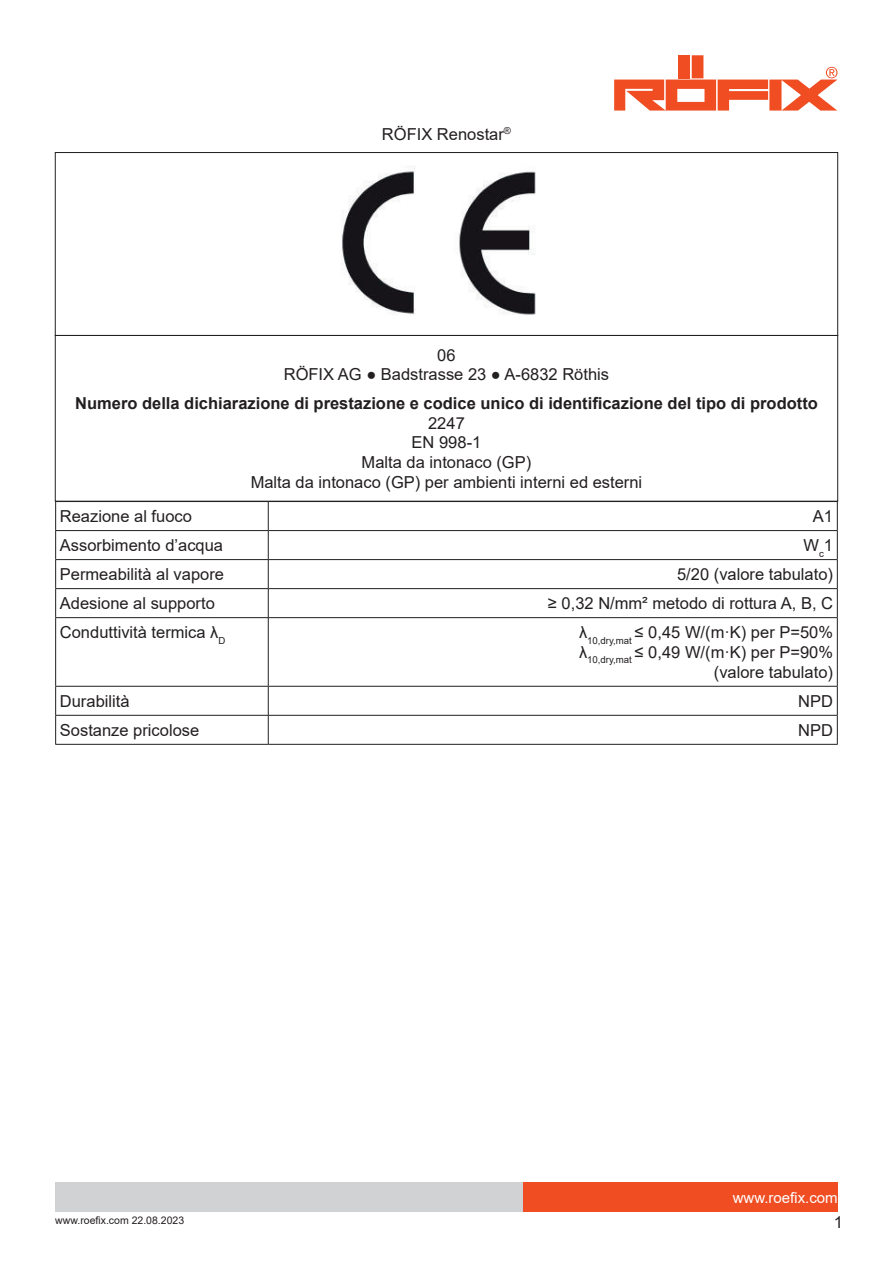
<style>
.page{position:relative;width:893px;height:1263px;background:#fff}
.page>*{position:absolute;margin:0;border:0;box-sizing:border-box;transform-origin:0 0}
.t1{font:16.5px/19.8px "Arial";color:#231f20;text-align:center}
.t2{font:700 16.5px "Arial";color:#231f20}
.t3{font:15px "Arial";color:#fff}
.t4{font:10.5px "Arial";color:#231f20}
</style>
<div class="page">
<div style="left:523px;top:1182px;width:315px;height:30px;background:#f04d22"></div>
<div style="left:55px;top:1182px;width:468px;height:30px;background:#d1d2d4"></div>
<div style="left:692px;top:55px;width:11px;height:23px;background:#f04d22"></div>
<div style="left:678px;top:55px;width:12px;height:23px;background:#f04d22"></div>
<svg style="left:614px;top:67px;width:223px;height:44px"></svg>
<img style="left:342px;top:166px;width:194px;height:149px">
<div style="left:55px;top:152px;width:783px;height:184px;border:1px solid #231f20"></div>
<div style="left:55px;top:335px;width:783px;height:166px;border:1px solid #231f20"></div>
<hr style="left:55px;top:501px;width:213px;height:1px;background:#231f20">
<hr style="left:268px;top:501px;width:570px;height:1px;background:#231f20">
<hr style="left:55px;top:530px;width:213px;height:1px;background:#231f20">
<hr style="left:268px;top:530px;width:570px;height:1px;background:#231f20">
<hr style="left:55px;top:588px;width:213px;height:1px;background:#231f20">
<svg style="left:55px;top:502px;width:1px;height:116px"></svg>
<hr style="left:268px;top:588px;width:570px;height:1px;background:#231f20">
<svg style="left:268px;top:502px;width:1px;height:115px"></svg>
<svg style="left:837px;top:502px;width:1px;height:116px"></svg>
<hr style="left:55px;top:618px;width:1px;height:68px;background:#231f20">
<hr style="left:268px;top:618px;width:1px;height:68px;background:#231f20">
<hr style="left:837px;top:618px;width:1px;height:68px;background:#231f20">
<hr style="left:55px;top:686px;width:213px;height:1px;background:#231f20">
<hr style="left:268px;top:686px;width:570px;height:1px;background:#231f20">
<svg style="left:55px;top:687px;width:1px;height:57px"></svg>
<svg style="left:268px;top:687px;width:1px;height:57px"></svg>
<svg style="left:837px;top:687px;width:1px;height:57px"></svg>
<hr style="left:55px;top:744px;width:213px;height:1px;background:#231f20">
<hr style="left:268px;top:744px;width:570px;height:1px;background:#231f20">
<hr style="left:56px;top:559px;width:212px;height:1px;background:#231f20">
<hr style="left:268px;top:559px;width:569px;height:1px;background:#231f20">
<hr style="left:56px;top:617px;width:212px;height:1px;background:#231f20">
<hr style="left:268px;top:617px;width:569px;height:1px;background:#231f20">
<hr style="left:56px;top:715px;width:212px;height:1px;background:#231f20">
<hr style="left:268px;top:715px;width:569px;height:1px;background:#231f20">
<p class="t1" style="left:382px;top:124px;width:131px">RÖFIX Renostar<sup>®</sup></p>
<p class="t1" style="left:284px;top:345px;width:327px">06<br>RÖFIX AG ● Badstrasse 23 ● A-6832 Röthis</p>
<p class="t2" style="left:75px;top:391px;width:744px">Numero della dichiarazione di prestazione e codice unico di identificazione del tipo di prodotto</p>
<p class="t1" style="left:251px;top:413px;width:393px">2247<br>EN 998-1<br>Malta da intonaco (GP)<br>Malta da intonaco (GP) per ambienti interni ed esterni</p>
<p class="t1" style="left:60px;top:506px;width:134px">Reazione al fuoco</p>
<p class="t1" style="left:813px;top:506px;width:22px">A1</p>
<p class="t1" style="left:60px;top:535px;width:165px">Assorbimento d’acqua</p>
<p class="t1" style="left:803px;top:535px;width:31px">W<sub>c</sub>1</p>
<p class="t1" style="left:60px;top:564px;width:166px">Permeabilità al vapore</p>
<p class="t1" style="left:677px;top:564px;width:157px">5/20 (valore tabulato)</p>
<p class="t1" style="left:60px;top:593px;width:157px">Adesione al supporto</p>
<p class="t1" style="left:548px;top:593px;width:287px">≥ 0,32 N/mm² metodo di rottura A, B, C</p>
<p class="t1" style="left:60px;top:622px;width:167px">Conduttività termica λ<sub>D</sub></p>
<p class="t1" style="left:579px;top:622px;width:256px;text-align:right">λ<sub>10,dry,mat</sub> ≤ 0,45 W/(m·K) per P=50% λ<sub>10,dry,mat</sub> ≤ 0,49 W/(m·K) per P=90% (valore tabulato)</p>
<p class="t1" style="left:60px;top:691px;width:71px">Durabilità</p>
<p class="t1" style="left:798px;top:691px;width:36px">NPD</p>
<p class="t1" style="left:60px;top:720px;width:141px">Sostanze pricolose</p>
<p class="t1" style="left:798px;top:720px;width:36px">NPD</p>
<p class="t4" style="left:55px;top:1213px;width:130px">www.roefix.com 22.08.2023</p>
<p class="t3" style="left:733px;top:1187px;width:107px">www.roefix.com</p>
<p class="t1" style="left:834px;top:1212px;width:11px">1</p>
</div>
